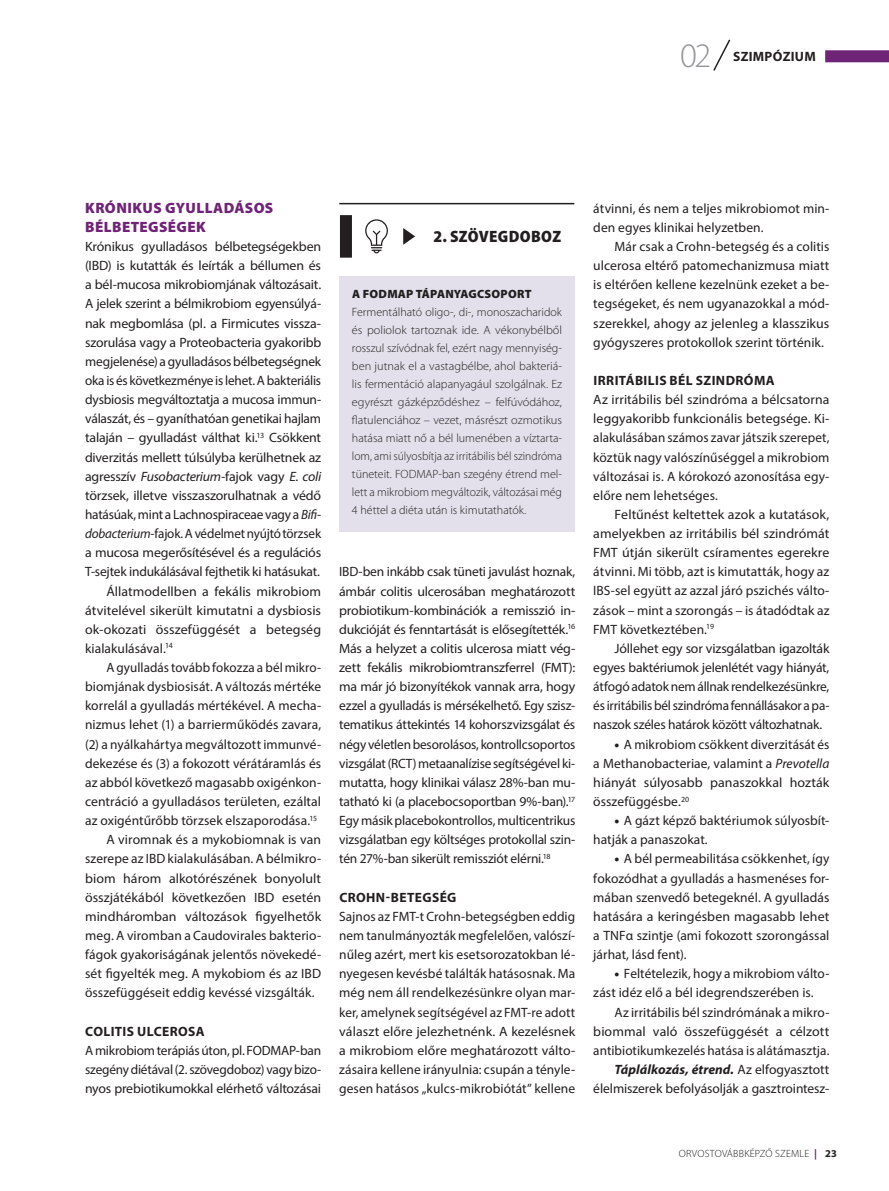
<style>
.page{position:relative;width:889px;height:1191px;background:#fff}
.page>*{position:absolute;margin:0;border:0;box-sizing:border-box;transform-origin:0 0}
.t1{font:300 34.5px "Myriad Pro";color:#939598}
.keretes_cím{font:900 semi-condensed 16.5px "Myriad Pro";letter-spacing:.02em;color:#231f20}
.alcím_1{font:900 15px/19.2px "Myriad Pro";letter-spacing:.025em;color:#6f2477}
.kenyér_tompa{font:13.5px/19.2px "Myriad Pro";letter-spacing:-.005em;color:#231f20;text-align:justify}
.kenyér{font:13.5px/19.2px "Myriad Pro";letter-spacing:.005em;color:#231f20;text-align:justify}
.alcím_2{font:700 13.5px "Myriad Pro";letter-spacing:.025em;color:#231f20}
.keretes_kenyér{font:300 12px/18px "Myriad Pro";color:#231f20;text-align:justify}
.keretes_kenyér-2{font:900 12px "Myriad Pro";letter-spacing:.02em;color:#231f20}
.t2{font:300 10.5px "Myriad Pro";letter-spacing:.02em;color:#231f20}
.s1{font-style:italic}
.s2{font-weight:900}
.s3{font-weight:700;font-style:italic}
.s4{font-weight:700;color:#6f2477}
.s5{font-weight:700}
</style>
<div class="page">
<div style="left:825px;top:50px;width:64px;height:12px;background:#6f2477"></div>
<svg style="left:713px;top:39px;width:18px;height:32px"></svg>
<div style="left:339px;top:276px;width:236px;height:256px;background:#e3e0eb"></div>
<div style="left:340px;top:215px;width:12px;height:43px;background:#231f20"></div>
<svg style="left:365px;top:219px;width:23px;height:34px"></svg>
<svg style="left:403px;top:228px;width:12px;height:17px"></svg>
<hr style="left:339px;top:203px;width:235px;height:1px;background:#231f20">
<h1 class="t1" style="left:680px;top:37px;width:33px">02</h1>
<p class="alcím_2" style="left:733px;top:48px;width:84px">SZIMPÓZIUM</p>
<p class="alcím_1" style="left:85px;top:198px;width:190px">KRÓNIKUS GYULLADÁSOS<br>BÉLBETEGSÉGEK</p>
<p class="kenyér_tompa" style="left:85px;top:237px;width:238px">Krónikus gyulladásos bélbetegségekben (IBD) is kutatták és leírták a béllumen és a bél-mucosa mikrobiomjának változásait.<br>A jelek szerint a bélmikrobiom egyensúlyá&shy;nak megbomlása (pl. a Firmicutes vissza&shy;szorulása vagy a Proteobacteria gyakoribb megjelenése) a gyulladásos bélbetegségnek oka is és következménye is lehet. A bakteriális dysbiosis megváltoztatja a mucosa immun&shy;válaszát, és – gyaníthatóan genetikai hajlam talaján – gyulladást válthat ki.<sup>13</sup> Csökkent diverzitás mellett túlsúlyba kerülhetnek az agresszív <span class="s1">Fusobacterium-</span>fajok vagy <span class="s1">E. coli </span>törzsek, illetve visszaszorulhatnak a védő hatásúak, mint a Lachnospiraceae vagy a <span class="s1">Bifi&shy;dobacterium-</span>fajok. A védelmet nyújtó törzsek a mucosa megerősítésével és a regulációs T-sejtek indukálásával fejthetik ki hatásukat.</p>
<p class="kenyér" style="left:85px;top:581px;width:238px;text-indent:21px">Állatmodellben a fekális mikrobiom átvitelével sikerült kimutatni a dysbiosis ok-okozati összefüggését a betegség kialakulásával.<sup>14</sup></p>
<p class="kenyér" style="left:85px;top:657px;width:238px;text-indent:21px">A gyulladás tovább fokozza a bél mikro&shy;biomjának dysbiosisát. A változás mértéke korrelál a gyulladás mértékével. A mecha&shy;nizmus lehet (1) a barrierműködés zavara, (2) a nyálkahártya megváltozott immunvé&shy;dekezése és (3) a fokozott vérátáramlás és az abból következő magasabb oxigénkon&shy;centráció a gyulladásos területen, ezáltal az oxigéntűrőbb törzsek elszaporodása.<sup>15</sup></p>
<p class="kenyér" style="left:85px;top:830px;width:238px;text-indent:21px">A viromnak és a mykobiomnak is van szerepe az IBD kialakulásában. A bélmikro&shy;biom három alkotórészének bonyolult összjátékából következően IBD esetén mindháromban változások figyelhetők meg. A viromban a Caudovirales bakterio&shy;fágok gyakoriságának jelentős növekedé&shy;sét figyelték meg. A mykobiom és az IBD összefüggéseit eddig kevéssé vizsgálták.</p>
<p class="alcím_2" style="left:85px;top:1022px;width:121px">COLITIS ULCEROSA</p>
<p class="kenyér_tompa" style="left:85px;top:1040px;width:238px">A mikrobiom terápiás úton, pl. FODMAP-ban szegény diétával (2. szövegdoboz) vagy bizo&shy;nyos prebiotikumokkal elérhető változásai</p>
<p class="keretes_cím" style="left:433px;top:227px;width:129px">2. SZÖVEGDOBOZ</p>
<p class="keretes_kenyér-2" style="left:352px;top:287px;width:181px">A FODMAP TÁPANYAGCSOPORT</p>
<p class="keretes_kenyér" style="left:352px;top:303px;width:212px">Fermentálható oligo-, di-, monoszacharidok és poliolok tartoznak ide. A vékonybélből rosszul szívódnak fel, ezért nagy mennyiség&shy;ben jutnak el a vastagbélbe, ahol bakteriá&shy;lis fermentáció alapanyagául szolgálnak. Ez egyrészt gázképződéshez – felfúvódához, flatulenciához – vezet, másrészt ozmotikus hatása miatt nő a bél lumenében a víztarta&shy;lom, ami súlyosbítja az irritábilis bél szindróma tüneteit. FODMAP-ban szegény étrend mel&shy;lett a mikrobiom megváltozik, változásai még 4 héttel a diéta után is kimutathatók.</p>
<p class="kenyér_tompa" style="left:339px;top:562px;width:238px">IBD-ben inkább csak tüneti javulást hoznak, ámbár colitis ulcerosában meghatározott probiotikum-kombinációk a remisszió in&shy;dukcióját és fenntartását is elősegítették.<sup>16<br></sup>Más a helyzet a colitis ulcerosa miatt vég&shy;zett fekális mikrobiomtranszferrel (FMT): ma már jó bizonyítékok vannak arra, hogy ezzel a gyulladás is mérsékelhető. Egy szisz&shy;tematikus áttekintés 14 kohorszvizsgálat és négy véletlen besorolásos, kontrollcsoportos vizsgálat (RCT) metaanalízise segítségével ki&shy;mutatta, hogy klinikai válasz 28%-ban mu&shy;tatható ki (a placebocsoportban 9%-ban).<sup>17<br></sup>Egy másik placebokontrollos, multicentrikus vizsgálatban egy költséges protokollal szin&shy;tén 27%-ban sikerült remissziót elérni.<sup>18</sup></p>
<p class="alcím_2" style="left:339px;top:888px;width:119px">CROHN-BETEGSÉG</p>
<p class="kenyér_tompa" style="left:339px;top:906px;width:238px">Sajnos az FMT-t Crohn-betegségben eddig nem tanulmányozták megfelelően, valószí&shy;nűleg azért, mert kis esetsorozatokban lé&shy;nyegesen kevésbé találták hatásosnak. Ma még nem áll rendelkezésünkre olyan mar&shy;ker, amelynek segítségével az FMT-re adott választ előre jelezhetnénk. A kezelésnek a mikrobiom előre meghatározott válto&shy;zásaira kellene irányulnia: csupán a tényle&shy;gesen hatásos „kulcs-mikrobiótát” kellene</p>
<p class="kenyér_tompa" style="left:593px;top:198px;width:238px">átvinni, és nem a teljes mikrobiomot min&shy;den egyes klinikai helyzetben.</p>
<p class="kenyér" style="left:593px;top:237px;width:238px;text-indent:21px">Már csak a Crohn-betegség és a colitis ulcerosa eltérő patomechanizmusa miatt is eltérően kellene kezelnünk ezeket a be&shy;tegségeket, és nem ugyanazokkal a mód&shy;szerekkel, ahogy az jelenleg a klasszikus gyógyszeres protokollok szerint történik.</p>
<p class="alcím_2" style="left:593px;top:371px;width:183px">IRRITÁBILIS BÉL SZINDRÓMA</p>
<p class="kenyér_tompa" style="left:593px;top:390px;width:238px">Az irritábilis bél szindróma a bélcsatorna leggyakoribb funkcionális betegsége. Ki&shy;alakulásában számos zavar játszik szerepet, köztük nagy valószínűséggel a mikrobiom változásai is. A kórokozó azonosítása egy&shy;előre nem lehetséges.</p>
<p class="kenyér" style="left:593px;top:504px;width:238px;text-indent:21px">Feltűnést keltettek azok a kutatások, amelyekben az irritábilis bél szindrómát FMT útján sikerült csíramentes egerekre átvinni. Mi több, azt is kimutatták, hogy az IBS-sel együtt az azzal járó pszichés válto&shy;zások – mint a szorongás – is átadódtak az FMT következtében.<sup>19</sup></p>
<p class="kenyér" style="left:593px;top:638px;width:238px;text-indent:21px">Jóllehet egy sor vizsgálatban igazolták egyes baktériumok jelenlétét vagy hiányát, átfogó adatok nem állnak rendelkezésünkre, és irritábilis bél szindróma fennállásakor a pa&shy;naszok széles határok között változhatnak.</p>
<p class="kenyér" style="left:593px;top:734px;width:238px;text-indent:21px"><span class="s2">•</span> A mikrobiom csökkent diverzitását és a Methanobacteriae, valamint a <span class="s1">Prevotella </span>hiányát súlyosabb panaszokkal hozták összefüggésbe.<sup>20</sup></p>
<p class="kenyér" style="left:593px;top:811px;width:238px;text-indent:21px"><span class="s2">•</span> A gázt képző baktériumok súlyosbít&shy;hatják a panaszokat.</p>
<p class="kenyér" style="left:593px;top:849px;width:238px;text-indent:21px"><span class="s2">•</span> A bél permeabilitása csökkenhet, így fokozódhat a gyulladás a hasmenéses for&shy;mában szenvedő betegeknél. A gyulladás hatására a keringésben magasabb lehet a TNFα szintje (ami fokozott szorongással járhat, lásd fent).</p>
<p class="kenyér" style="left:593px;top:964px;width:238px;text-indent:21px"><span class="s2">•</span> Feltételezik, hogy a mikrobiom válto&shy;zást idéz elő a bél idegrendszerében is.</p>
<p class="kenyér" style="left:593px;top:1002px;width:238px;text-indent:21px">Az irritábilis bél szindrómának a mikro&shy;biommal való összefüggését a célzott antibiotikumkezelés hatása is alátámasztja.</p>
<p class="kenyér" style="left:593px;top:1059px;width:238px;text-align:right"><span class="s3">Táplálkozás, étrend.</span> Az elfogyasztott élelmiszerek befolyásolják a gasztrointesz-</p>
<p class="t2" style="left:679px;top:1148px;width:159px">ORVOSTOVÁBBKÉPZŐ SZEMLE <span class="s4">|</span> <span class="s5">23</span></p>
</div>
